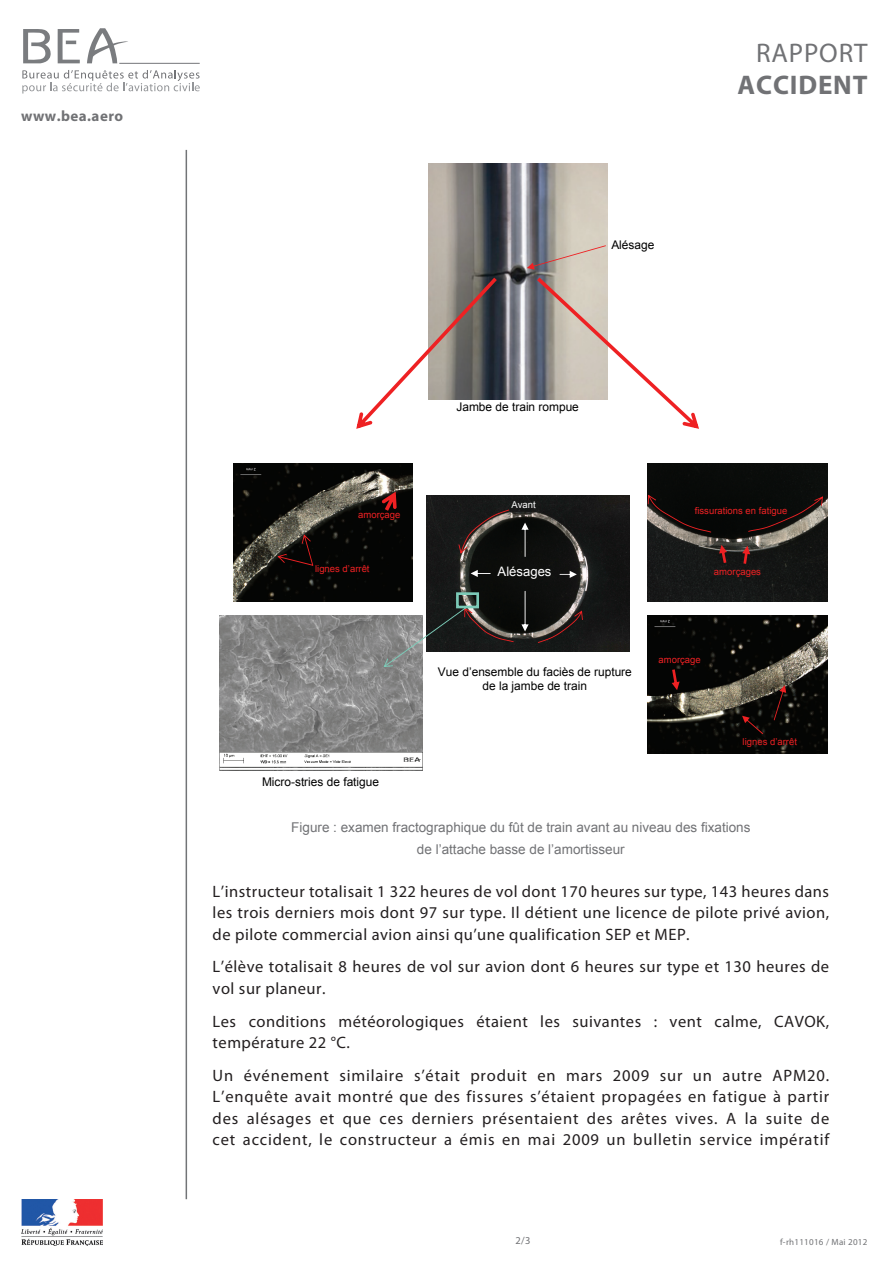
<style>
.page{position:relative;width:893px;height:1263px;background:#fff}
.page>*{position:absolute;margin:0;border:0;box-sizing:border-box;transform-origin:0 0}
.t1{font:700 27px "Myriad Pro";letter-spacing:.03em;color:#717275}
.t2{font:27px "Myriad Pro";letter-spacing:.03em;color:#717275}
.t3{font:16.5px/21.6px "Myriad Pro";letter-spacing:.03em;color:#231f20;text-align:justify}
.t4{font:700 15px "Myriad Pro";letter-spacing:.03em;color:#717275}
.Légende{font:13.5px "Arial";color:#717275}
.t5{font:13.05px "Arial";color:#fff}
.t6{font:12px/13.6px "Arial";color:#000;text-align:center}
.t7{font:10.5px "Myriad Pro";color:#717275}
.t8{font:9.45px "Arial";color:#ee2123}
.t9{font:9.45px "Arial";color:#fff}
.t10{font:9px "Myriad Pro";letter-spacing:.03em;color:#717275}
</style>
<div class="page">
<hr style="left:186px;top:150px;width:1px;height:1049px;background:#727477">
<img style="left:22px;top:1199px;width:80px;height:46px">
<svg style="left:22px;top:70px;width:178px;height:24px"></svg>
<hr style="left:119px;top:63px;width:81px;height:1px;background:#757679">
<svg style="left:87px;top:28px;width:41px;height:35px"></svg>
<svg style="left:23px;top:29px;width:28px;height:34px"></svg>
<svg style="left:58px;top:29px;width:22px;height:34px"></svg>
<img style="left:428px;top:163px;width:179px;height:237px">
<img style="left:233px;top:598px;width:180px;height:3px">
<img style="left:648px;top:598px;width:179px;height:3px">
<img style="left:648px;top:750px;width:179px;height:3px">
<svg style="left:527px;top:245px;width:79px;height:25px;background:#b3a6a0"></svg>
<svg style="left:356px;top:278px;width:141px;height:151px"></svg>
<svg style="left:537px;top:278px;width:162px;height:151px"></svg>
<img style="left:427px;top:496px;width:202px;height:151px">
<img style="left:220px;top:615px;width:202px;height:152px">
<img style="left:233px;top:464px;width:180px;height:134px">
<img style="left:648px;top:464px;width:179px;height:134px">
<img style="left:648px;top:615px;width:179px;height:135px">
<svg style="left:382px;top:492px;width:15px;height:19px"></svg>
<svg style="left:278px;top:534px;width:35px;height:32px"></svg>
<svg style="left:459px;top:510px;width:50px;height:44px;background:#322b28"></svg>
<svg style="left:538px;top:611px;width:45px;height:32px"></svg>
<div style="left:456px;top:592px;width:23px;height:16px;border:3px solid #7bcab7"></div>
<svg style="left:384px;top:607px;width:130px;height:60px"></svg>
<svg style="left:521px;top:523px;width:8px;height:34px"></svg>
<svg style="left:521px;top:591px;width:8px;height:40px"></svg>
<svg style="left:559px;top:571px;width:18px;height:7px"></svg>
<svg style="left:471px;top:570px;width:20px;height:7px"></svg>
<svg style="left:719px;top:545px;width:8px;height:18px"></svg>
<svg style="left:742px;top:546px;width:8px;height:18px"></svg>
<svg style="left:648px;top:495px;width:63px;height:37px;background:#29221f"></svg>
<svg style="left:748px;top:496px;width:75px;height:36px;background:#2f2925"></svg>
<svg style="left:672px;top:669px;width:8px;height:21px"></svg>
<svg style="left:774px;top:685px;width:12px;height:35px"></svg>
<svg style="left:742px;top:716px;width:21px;height:18px"></svg>
<p class="t4" style="left:21px;top:106px;width:103px">www.bea.aero</p>
<p class="t6" style="left:611px;top:239px;width:45px">Alésage</p>
<h1 class="t2" style="left:756px;top:36px;width:113px">RAPPORT</h1>
<h1 class="t1" style="left:738px;top:68px;width:131px">ACCIDENT</h1>
<p class="t8" style="left:358px;top:509px;width:44px">amorçage</p>
<p class="t8" style="left:315px;top:562px;width:56px">lignes d’arrêt</p>
<p class="t6" style="left:262px;top:775px;width:119px">Micro-stries de fatigue</p>
<p class="t6" style="left:456px;top:400px;width:124px">Jambe de train rompue</p>
<p class="t9" style="left:511px;top:498px;width:26px">Avant</p>
<p class="t8" style="left:695px;top:505px;width:94px">fissurations en fatigue</p>
<p class="t5" style="left:498px;top:563px;width:55px">Alésages</p>
<p class="t8" style="left:714px;top:566px;width:49px">amorçages</p>
<p class="t6" style="left:438px;top:665px;width:196px">Vue d’ensemble du faciès de rupture de la jambe de train</p>
<p class="t8" style="left:659px;top:653px;width:44px">amorçage</p>
<p class="t8" style="left:742px;top:735px;width:56px">lignes d’arrêt</p>
<p class="Légende" style="left:291px;top:818px;width:461px">Figure : examen fractographique du fût de train avant au niveau des fixations</p>
<p class="Légende" style="left:417px;top:840px;width:209px">de l’attache basse de l’amortisseur</p>
<p class="t3" style="left:213px;top:880px;width:618px">L’instructeur totalisait 1 322 heures de vol dont 170 heures sur type, 143 heures dans les trois derniers mois dont 97 sur type. Il détient une licence de pilote privé avion, de pilote commercial avion ainsi qu’une qualification SEP et MEP.</p>
<p class="t3" style="left:213px;top:956px;width:618px">L’élève totalisait 8 heures de vol sur avion dont 6 heures sur type et 130 heures de vol sur planeur.</p>
<p class="t3" style="left:213px;top:1010px;width:618px">Les conditions météorologiques étaient les suivantes : vent calme, CAVOK, température 22 °C.</p>
<p class="t3" style="left:213px;top:1064px;width:618px">Un événement similaire s’était produit en mars 2009 sur un autre APM20.<br>L’enquête avait montré que des fissures s’étaient propagées en fatigue à partir des alésages et que ces derniers présentaient des arêtes vives. A la suite de cet accident, le constructeur a émis en mai 2009 un bulletin service impératif</p>
<p class="t7" style="left:515px;top:1234px;width:17px">2/3</p>
<p class="t10" style="left:780px;top:1236px;width:89px">f-rh111016 / Mai 2012</p>
</div>
